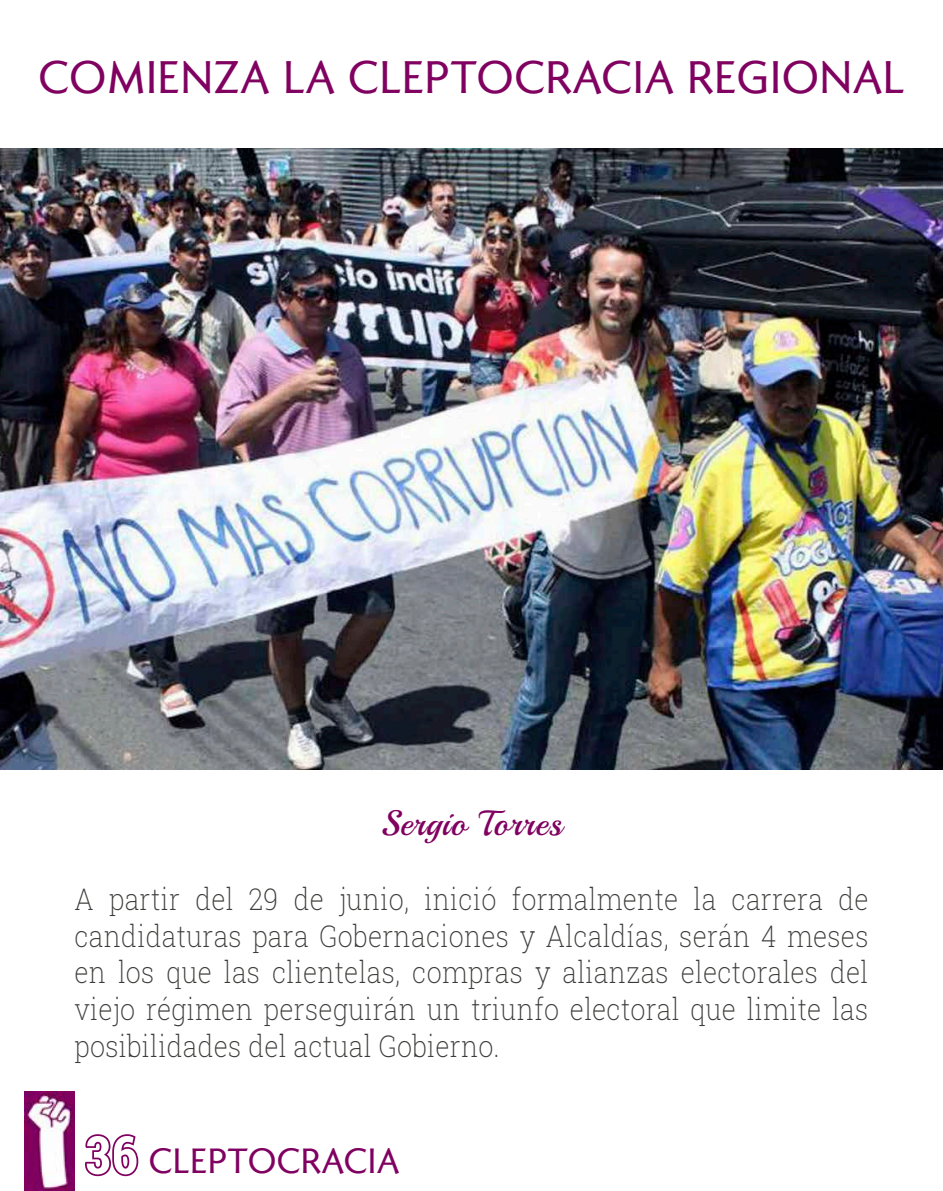
<style>
.page{position:relative;width:943px;height:1191px;background:#fff}
.page>*{position:absolute;margin:0;border:0;box-sizing:border-box;transform-origin:0 0}
.t1{font:45.5px "Romanica";letter-spacing:.01em;color:#800160}
.t2{font:35px "Romanica";letter-spacing:.01em;color:#800160}
.t3{font:35px "Playball";letter-spacing:.025em;color:#800160}
.t4{font:200 29.75px/36.8px "Roboto Slab";letter-spacing:.01em;color:#3c3c3a;text-align:justify;scale:.9 1}
.s1{font-family:"Roboto Condensed";font-weight:700;font-size:52.5px}
</style>
<div class="page">
<img style="left:0;top:149px;width:943px;height:620px">
<img style="left:25px;top:1091px;width:49px;height:100px">
<h1 class="t1" style="left:38px;top:47px;width:867px">COMIENZA LA CLEPTOCRACIA REGIONAL</h1>
<p class="t3" style="left:381px;top:802px;width:183px">Sergio Torres</p>
<p class="t4" style="left:74px;top:879px;width:883px">A partir del 29 de junio, inició formalmente la carrera de candidaturas para Gobernaciones y Alcaldías, serán 4 meses en los que las clientelas, compras y alianzas electorales del viejo régimen perseguirán un triunfo electoral que limite las posibilidades del actual Gobierno.</p>
<p class="t2" style="left:85px;top:1137px;width:315px"><span class="s1">36</span> CLEPTOCRACIA</p>
</div>
